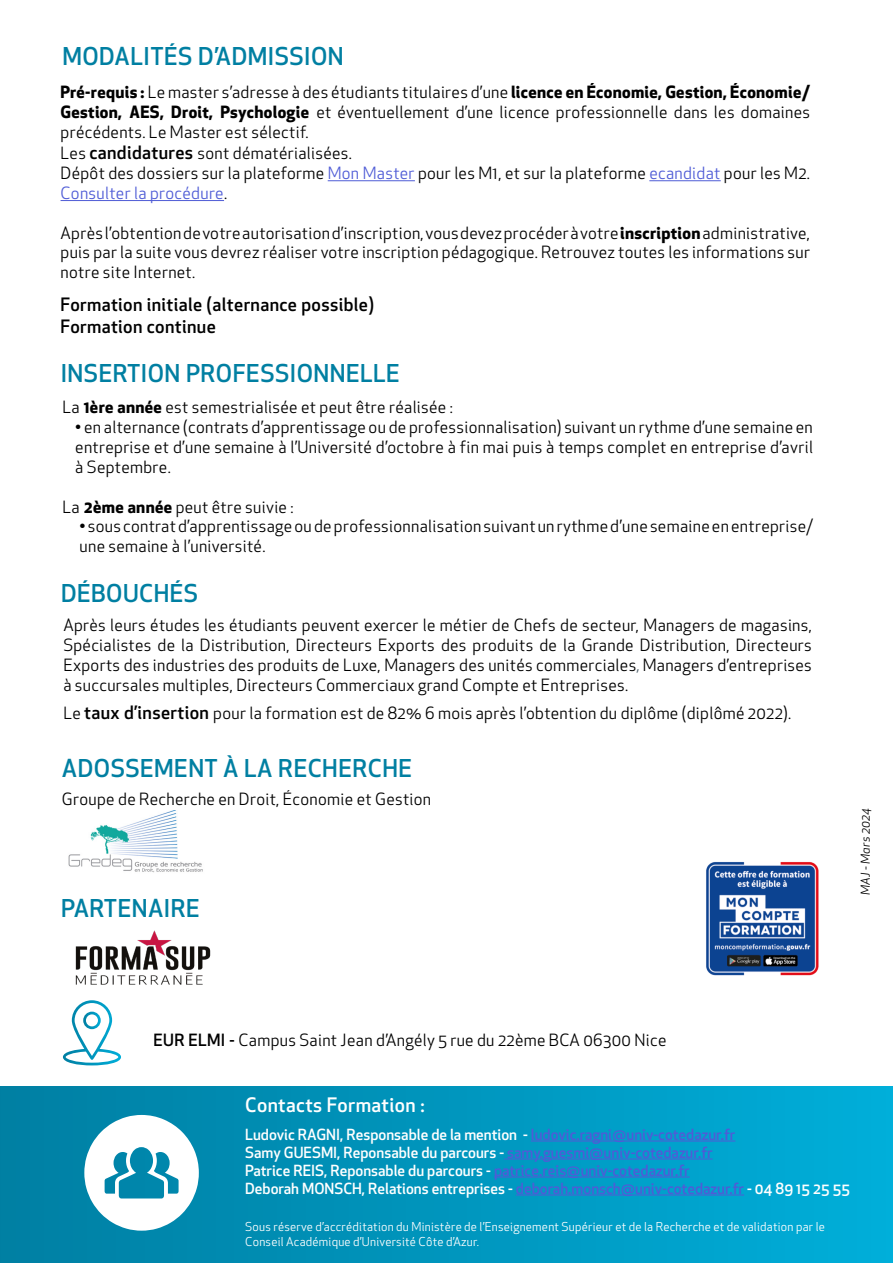
<style>
.page{position:relative;width:893px;height:1263px;background:#fff}
.page>*{position:absolute;margin:0;border:0;box-sizing:border-box;transform-origin:0 0}
.t1{font:500 24px "Apex New";letter-spacing:.02em;color:#007fa2}
.t2{font:500 19.5px "Apex New";letter-spacing:.02em;color:#fff}
.t3{font:500 18px/21.6px "Apex New";letter-spacing:.02em;color:#000}
.t4{font:16.5px/19.8px "Apex New";letter-spacing:.02em;color:#000;text-align:justify}
.t5{font:500 15px/18px "Apex New";color:#fff}
.t6{font:12px/14.4px "Apex New";letter-spacing:.02em;color:#fff}
.t7{font:italic 12px "Apex New";letter-spacing:.02em;color:#000}
.s1{font-weight:700}
.s2{font-weight:500;font-size:18px}
.s3{color:#4f5cd6}
.s4{font-family:"Myriad Pro";font-size:14.25px;color:#4b5c67}
.s5{font-weight:500}
</style>
<div class="page">
<div style="left:0;top:1086px;width:893px;height:177px;background:linear-gradient(to right,#007ea2,#01add9)"></div>
<svg style="left:84px;top:1115px;width:115px;height:116px"></svg>
<hr style="left:531px;top:1141px;width:204px;height:1px;background:#4f5cd6">
<hr style="left:504px;top:1159px;width:209px;height:1px;background:#4f5cd6">
<hr style="left:494px;top:1177px;width:196px;height:1px;background:#4f5cd6">
<hr style="left:516px;top:1195px;width:228px;height:1px;background:#4f5cd6">
<img style="left:68px;top:811px;width:135px;height:62px">
<svg style="left:63px;top:1000px;width:58px;height:65px"></svg>
<img style="left:706px;top:862px;width:113px;height:114px">
<hr style="left:328px;top:180px;width:87px;height:1px;background:#4f5cd6">
<hr style="left:649px;top:180px;width:72px;height:1px;background:#4f5cd6">
<hr style="left:61px;top:200px;width:163px;height:1px;background:#4f5cd6">
<img style="left:75px;top:930px;width:136px;height:55px">
<h1 class="t1" style="left:62px;top:40px;width:283px">MODALITÉS D’ADMISSION</h1>
<p class="t4" style="left:61px;top:82px;width:751px"><span class="s1">Pré-requis :</span> Le master s’adresse à des étudiants titulaires d’une <span class="s1">licence en Économie, Gestion, Économie/ Gestion, AES, Droit, Psychologie</span> et éventuellement d’une licence professionnelle dans les domaines précédents. Le Master est sélectif.</p>
<p class="t4" style="left:61px;top:143px;width:751px;text-align:left">Les <span class="s2">candidatures</span> sont dématérialisées.<br>Dépôt des dossiers sur la plateforme <span class="s3">Mon Master</span> pour les M1, et sur la plateforme <span class="s3">ecandidat</span> pour les M2.<br><span class="s3">Consulter la procédure</span>.</p>
<p class="t4" style="left:61px;top:223px;width:751px">Après l’obtention de votre autorisation d’inscription, vous devez procéder à votre <span class="s1">inscription</span>administrative, puis par la suite vous devrez réaliser votre inscription pédagogique. Retrouvez toutes les informations sur notre site Internet.</p>
<p class="t3" style="left:61px;top:293px;width:315px">Formation initiale (alternance possible)<br>Formation continue</p>
<h1 class="t1" style="left:61px;top:357px;width:341px">INSERTION PROFESSIONNELLE</h1>
<p class="t4" style="left:63px;top:398px;width:392px">La <span class="s1">1ère année</span> est semestrialisée et peut être réalisée :</p>
<p class="t4" style="left:75px;top:417px;width:739px">• en alternance (contrats d’apprentissage ou de professionnalisation) suivant un rythme d’une semaine en entreprise et d’une semaine à l’Université d’octobre à fin mai puis à temps complet en entreprise d’avril à Septembre.</p>
<p class="t4" style="left:63px;top:497px;width:233px">La <span class="s1">2ème année</span> peut être suivie :</p>
<p class="t4" style="left:80px;top:516px;width:735px">• sous contrat d’apprentissage ou de professionnalisation suivant un rythme d’une semaine en entreprise/ une semaine à l’université.</p>
<h1 class="t1" style="left:61px;top:577px;width:139px">DÉBOUCHÉS</h1>
<p class="t4" style="left:63px;top:615px;width:750px">Après leurs études les étudiants peuvent exercer le métier de Chefs de secteur, Managers de magasins, Spécialistes de la Distribution, Directeurs Exports des produits de la Grande Distribution, Directeurs Exports des industries des produits de Luxe, Managers des unités commerciales<span class="s4">,</span> Managers d’entreprises à succursales multiples, Directeurs Commerciaux grand Compte et Entreprises.</p>
<p class="t4" style="left:63px;top:703px;width:729px">Le <span class="s2">taux d’insertion</span> pour la formation est de 82% 6 mois après l’obtention du diplôme (diplômé 2022).</p>
<h1 class="t1" style="left:62px;top:752px;width:352px">ADOSSEMENT À LA RECHERCHE</h1>
<p class="t4" style="left:62px;top:789px;width:371px">Groupe de Recherche en Droit, Économie et Gestion</p>
<h1 class="t1" style="left:61px;top:892px;width:140px">PARTENAIRE</h1>
<p class="t7" style="left:858px;top:895px;width:89px;rotate:-90deg">MAJ - Mars 2024</p>
<p class="t4" style="left:154px;top:1030px;width:514px"><span class="s5">EUR ELMI -</span> Campus Saint Jean d’Angély 5 rue du 22ème BCA 06300 Nice</p>
<p class="t2" style="left:245px;top:1091px;width:181px">Contacts Formation :</p>
<p class="t5" style="left:245px;top:1125px;width:607px">Ludovic RAGNI, Responsable de la mention - <span class="s3">ludovic.ragni@univ-cotedazur.fr<br></span>Samy GUESMI, Reponsable du parcours - <span class="s3">samy.guesmi@univ-cotedazur.fr<br></span>Patrice REIS, Reponsable du parcours - <span class="s3">patrice.reis@univ-cotedazur.fr<br></span>Deborah MONSCH, Relations entreprises - <span class="s3">deborah.monsch@univ-cotedazur.fr</span> - 04 89 15 25 55</p>
<p class="t6" style="left:245px;top:1220px;width:581px">Sous réserve d’accréditation du Ministère de l’Enseignement Supérieur et de la Recherche et de validation par le<br>Conseil Académique d’Université Côte d’Azur.</p>
</div>
